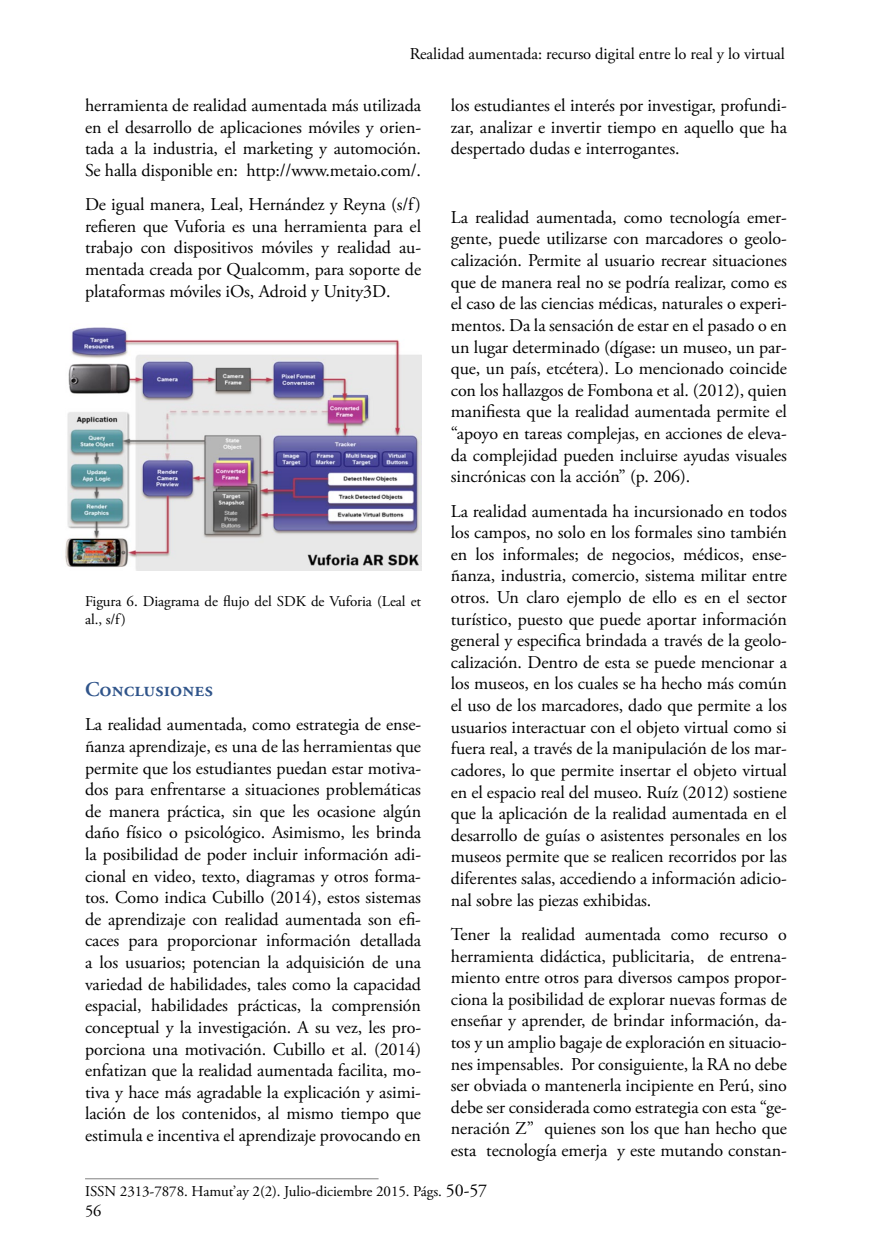
<style>
.page{position:relative;width:872px;height:1255px;background:#fff}
.page>*{position:absolute;margin:0;border:0;box-sizing:border-box;transform-origin:0 0}
.t1{font:600 21px "Adobe Garamond Pro";color:#2f548a}
.t2{font:18px/21.6px "Adobe Garamond Pro";letter-spacing:-.005em;color:#000;text-align:justify}
.t3{font:16.5px "Adobe Garamond Pro";letter-spacing:-.005em;color:#000}
.t4{font:15px/18px "Adobe Garamond Pro";letter-spacing:-.005em;color:#000}
.s1{font-size:18px}
</style>
<div class="page">
<hr style="left:85px;top:1178px;width:293px;height:1px;background:#808080">
<img style="left:65px;top:327px;width:356px;height:243px">
<p class="t3" style="left:410px;top:44px;width:376px">Realidad aumentada: recurso digital entre lo real y lo virtual</p>
<p class="t2" style="left:85px;top:95px;width:337px">herramienta de realidad aumentada más utilizada en el desarrollo de aplicaciones móviles y orien&shy;tada a la industria, el marketing y automoción.<br>Se halla disponible en: http://www.metaio.com/.</p>
<p class="t2" style="left:85px;top:194px;width:337px">De igual manera, Leal, Hernández y Reyna (s/f) refieren que Vuforia es una herramienta para el trabajo con dispositivos móviles y realidad au&shy;mentada creada por Qualcomm, para soporte de plataformas móviles iOs, Adroid y Unity3D.</p>
<p class="t4" style="left:85px;top:592px;width:337px">Figura 6. Diagrama de flujo del SDK de Vuforia (Leal et al., s/f)</p>
<p class="t1" style="left:85px;top:677px;width:130px">Conclusiones</p>
<p class="t2" style="left:85px;top:714px;width:337px">La realidad aumentada, como estrategia de ense&shy;ñanza aprendizaje, es una de las herramientas que permite que los estudiantes puedan estar motiva&shy;dos para enfrentarse a situaciones problemáticas de manera práctica, sin que les ocasione algún daño físico o psicológico. Asimismo, les brinda la posibilidad de poder incluir información adi&shy;cional en video, texto, diagramas y otros forma&shy;tos. Como indica Cubillo (2014), estos sistemas de aprendizaje con realidad aumentada son efi&shy;caces para proporcionar información detallada a los usuarios; potencian la adquisición de una variedad de habilidades, tales como la capacidad espacial, habilidades prácticas, la comprensión conceptual y la investigación. A su vez, les pro&shy;porciona una motivación. Cubillo et al. (2014) enfatizan que la realidad aumentada facilita, mo&shy;tiva y hace más agradable la explicación y asimi&shy;lación de los contenidos, al mismo tiempo que estimula e incentiva el aprendizaje provocando en</p>
<p class="t2" style="left:451px;top:95px;width:337px">los estudiantes el interés por investigar, profundi&shy;zar, analizar e invertir tiempo en aquello que ha despertado dudas e interrogantes.</p>
<p class="t2" style="left:451px;top:207px;width:337px">La realidad aumentada, como tecnología emer&shy;gente, puede utilizarse con marcadores o geolo&shy;calización. Permite al usuario recrear situaciones que de manera real no se podría realizar, como es el caso de las ciencias médicas, naturales o experi&shy;mentos. Da la sensación de estar en el pasado o en un lugar determinado (dígase: un museo, un par&shy;que, un país, etcétera). Lo mencionado coincide con los hallazgos de Fombona et al. (2012), quien manifiesta que la realidad aumentada permite el “apoyo en tareas complejas, en acciones de eleva&shy;da complejidad pueden incluirse ayudas visuales sincrónicas con la acción” (p. 206).</p>
<p class="t2" style="left:451px;top:500px;width:337px">La realidad aumentada ha incursionado en todos los campos, no solo en los formales sino también en los informales; de negocios, médicos, ense&shy;ñanza, industria, comercio, sistema militar entre otros. Un claro ejemplo de ello es en el sector turístico, puesto que puede aportar información general y especifica brindada a través de la geolo&shy;calización. Dentro de esta se puede mencionar a los museos, en los cuales se ha hecho más común el uso de los marcadores, dado que permite a los usuarios interactuar con el objeto virtual como si fuera real, a través de la manipulación de los mar&shy;cadores, lo que permite insertar el objeto virtual en el espacio real del museo. Ruíz (2012) sostiene que la aplicación de la realidad aumentada en el desarrollo de guías o asistentes personales en los museos permite que se realicen recorridos por las diferentes salas, accediendo a información adicio&shy;nal sobre las piezas exhibidas.</p>
<p class="t2" style="left:451px;top:924px;width:337px">Tener la realidad aumentada como recurso o herramienta didáctica, publicitaria, de entrena&shy;miento entre otros para diversos campos propor&shy;ciona la posibilidad de explorar nuevas formas de enseñar y aprender, de brindar información, da&shy;tos y un amplio bagaje de exploración en situacio&shy;nes impensables. Por consiguiente, la RA no debe ser obviada o mantenerla incipiente en Perú, sino debe ser considerada como estrategia con esta “ge&shy;neración Z” quienes son los que han hecho que esta tecnología emerja y este mutando constan-</p>
<p class="t4" style="left:85px;top:1182px;width:404px">ISSN 2313-7878. Hamut’ay 2(2). Julio-diciembre 2015. Págs. <span class="s1">50-57</span></p>
<p class="t3" style="left:85px;top:1200px;width:18px">56</p>
</div>
